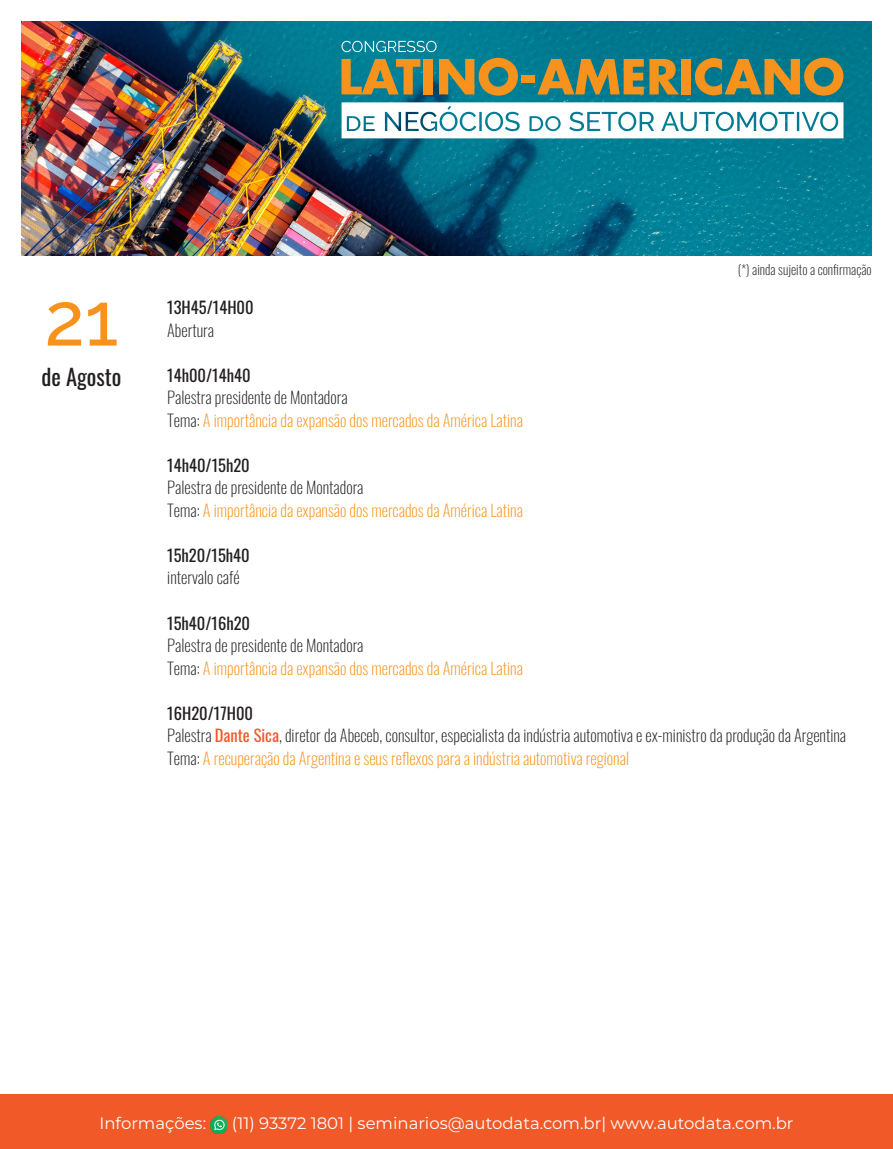
<style>
.page{position:relative;width:893px;height:1149px;background:#fff}
.page>*{position:absolute;margin:0;border:0;box-sizing:border-box;transform-origin:0 0}
.t1{font:500 75px "Raleway";color:#f7931d}
.t2{font:22.5px "Oswald";color:#231f20}
.t3{font:200 16.5px/22.5px "Oswald";color:#f7931d}
.t4{font:200 16.5px/22.5px "Oswald";color:#231f20}
.t5{font:16.5px "Montserrat";color:#fff}
.t6{font:16.5px "Oswald";color:#231f20}
.t7{font:200 13.5px "Oswald";color:#231f20}
.s1{color:#231f20}
.s2{font-weight:400}
.s3{font-weight:400;color:#f15929}
.s4{color:#f7931d}
</style>
<div class="page">
<img style="left:21px;top:21px;width:851px;height:234px">
<div style="left:0;top:1094px;width:893px;height:54px;background:#f15929"></div>
<img style="left:211px;top:1116px;width:17px;height:17px">
<svg style="left:342px;top:102px;width:501px;height:36px"></svg>
<svg style="left:341px;top:59px;width:79px;height:35px;background:#898952"></svg>
<div style="left:424px;top:59px;width:9px;height:35px;background:#f7931d"></div>
<svg style="left:439px;top:58px;width:79px;height:38px;background:#908a4f"></svg>
<div style="left:522px;top:76px;width:13px;height:7px;background:#f7931d"></div>
<svg style="left:537px;top:59px;width:142px;height:35px;background:#94894a"></svg>
<div style="left:681px;top:59px;width:10px;height:35px;background:#f7931d"></div>
<svg style="left:695px;top:58px;width:148px;height:38px;background:#848650"></svg>
<svg style="left:341px;top:41px;width:96px;height:11px"></svg>
<h1 class="t1" style="left:45px;top:276px;width:75px">21</h1>
<h2 class="t2" style="left:42px;top:356px;width:81px">de Agosto</h2>
<p class="t7" style="left:738px;top:257px;width:135px">(*) ainda sujeito a confirmação</p>
<p class="t6" style="left:167px;top:293px;width:88px">13H45/14H00</p>
<p class="t4" style="left:167px;top:317px;width:48px">Abertura</p>
<p class="t6" style="left:167px;top:360px;width:85px">14h00/14h40</p>
<p class="t3" style="left:167px;top:384px;width:357px"><span class="s1">Palestra presidente de Montadora<br>Tema:</span> A importância da expansão dos mercados da América Latina</p>
<p class="t6" style="left:167px;top:450px;width:84px">14h40/15h20</p>
<p class="t3" style="left:167px;top:474px;width:357px"><span class="s1">Palestra de presidente de Montadora<br>Tema:</span> A importância da expansão dos mercados da América Latina</p>
<p class="t6" style="left:167px;top:540px;width:84px">15h20/15h40</p>
<p class="t4" style="left:167px;top:564px;width:74px">intervalo café</p>
<p class="t6" style="left:167px;top:608px;width:84px">15h40/16h20</p>
<p class="t3" style="left:167px;top:632px;width:357px"><span class="s1">Palestra de presidente de Montadora<br>Tema:</span> A importância da expansão dos mercados da América Latina</p>
<p class="t4" style="left:167px;top:699px;width:680px"><span class="s2">16H20/17H00<br></span>Palestra <span class="s3">Dante Sica</span>, diretor da Abeceb, consultor, especialista da indústria automotiva e ex-ministro da produção da Argentina<br>Tema: <span class="s4">A recuperação da Argentina e seus reflexos para a indústria automotiva regional</span></p>
<p class="t5" style="left:99px;top:1111px;width:108px">Informações:</p>
<p class="t5" style="left:232px;top:1111px;width:563px">(11) 93372 1801 | seminarios@autodata.com.br| www.autodata.com.br</p>
</div>
